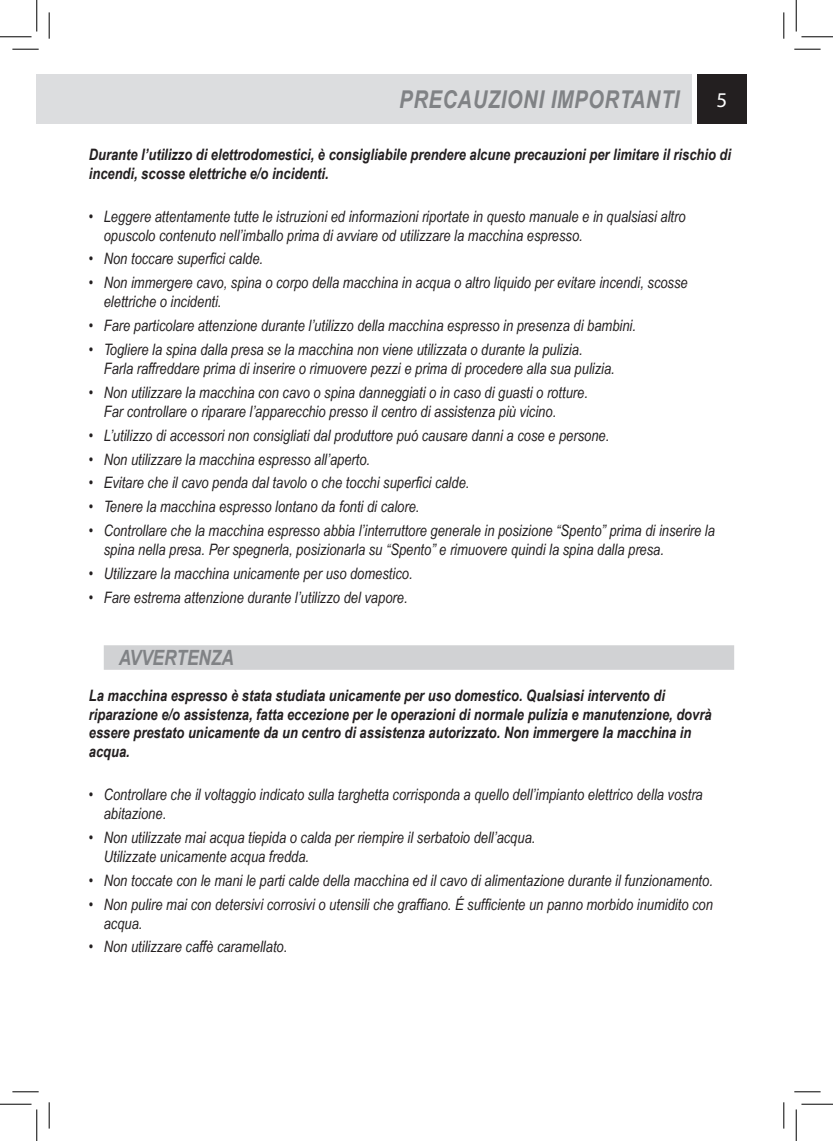
<style>
.page{position:relative;width:833px;height:1141px;background:#fff}
.page>*{position:absolute;margin:0;border:0;box-sizing:border-box;transform-origin:0 0}
.t1{font:italic 700 24.5px "Arial Narrow";letter-spacing:.025em;color:#808285}
.t2{font:italic 700 21px "Arial Narrow";color:#808285}
.t3{font:21px "Myriad Pro";color:#fff}
.t4{font:italic 15.75px/18.9px "Arial Narrow";color:#231f20}
.t5{font:italic 700 15.75px/18.9px "Arial Narrow";color:#231f20}
</style>
<div class="page">
<div style="left:697px;top:74px;width:49px;height:50px;background:#231f20"></div>
<div style="left:37px;top:74px;width:655px;height:50px;background:#dcdddf"></div>
<div style="left:104px;top:645px;width:630px;height:24px;background:#d1d2d4"></div>
<svg style="left:12px;top:49px;width:27px;height:1px"></svg>
<svg style="left:794px;top:49px;width:26px;height:1px"></svg>
<svg style="left:12px;top:1091px;width:27px;height:1px"></svg>
<svg style="left:794px;top:1091px;width:26px;height:1px"></svg>
<svg style="left:49px;top:12px;width:1px;height:27px"></svg>
<svg style="left:49px;top:1102px;width:1px;height:26px"></svg>
<svg style="left:783px;top:12px;width:1px;height:27px"></svg>
<svg style="left:783px;top:1102px;width:1px;height:26px"></svg>
<hr style="left:0;top:36px;width:32px;height:1px;background:#000">
<hr style="left:801px;top:36px;width:31px;height:1px;background:#000">
<hr style="left:0;top:1103px;width:32px;height:1px;background:#000">
<hr style="left:801px;top:1103px;width:31px;height:1px;background:#000">
<hr style="left:36px;top:0;width:1px;height:32px;background:#000">
<hr style="left:36px;top:1109px;width:1px;height:31px;background:#000">
<hr style="left:795px;top:0;width:1px;height:32px;background:#000">
<hr style="left:795px;top:1109px;width:1px;height:31px;background:#000">
<h1 class="t1" style="left:399px;top:81px;width:282px">PRECAUZIONI IMPORTANTI</h1>
<h2 class="t3" style="left:716px;top:87px;width:12px">5</h2>
<p class="t5" style="left:89px;top:144px;width:643px">Durante l’utilizzo di elettrodomestici, è consigliabile prendere alcune precauzioni per limitare il rischio di incendi, scosse elettriche e/o incidenti.</p>
<p class="t4" style="left:104px;top:206px;width:583px;text-indent:-15px">• Leggere attentamente tutte le istruzioni ed informazioni riportate in questo manuale e in qualsiasi altro opuscolo contenuto nell’imballo prima di avviare od utilizzare la macchina espresso.</p>
<p class="t4" style="left:89px;top:249px;width:176px">• Non toccare superfici calde.</p>
<p class="t4" style="left:104px;top:273px;width:585px;text-indent:-15px">• Non immergere cavo, spina o corpo della macchina in acqua o altro liquido per evitare incendi, scosse elettriche o incidenti.</p>
<p class="t4" style="left:89px;top:316px;width:548px">• Fare particolare attenzione durante l’utilizzo della macchina espresso in presenza di bambini.</p>
<p class="t4" style="left:104px;top:339px;width:512px;text-indent:-15px">• Togliere la spina dalla presa se la macchina non viene utilizzata o durante la pulizia.<br>Farla raffreddare prima di inserire o rimuovere pezzi e prima di procedere alla sua pulizia.</p>
<p class="t4" style="left:104px;top:382px;width:485px;text-indent:-15px">• Non utilizzare la macchina con cavo o spina danneggiati o in caso di guasti o rotture.<br>Far controllare o riparare l’apparecchio presso il centro di assistenza più vicino.</p>
<p class="t4" style="left:89px;top:425px;width:522px">• L’utilizzo di accessori non consigliati dal produttore puó causare danni a cose e persone.</p>
<p class="t4" style="left:89px;top:449px;width:283px">• Non utilizzare la macchina espresso all’aperto.</p>
<p class="t4" style="left:89px;top:473px;width:382px">• Evitare che il cavo penda dal tavolo o che tocchi superfici calde.</p>
<p class="t4" style="left:89px;top:497px;width:332px">• Tenere la macchina espresso lontano da fonti di calore.</p>
<p class="t4" style="left:104px;top:520px;width:612px;text-indent:-15px">• Controllare che la macchina espresso abbia l’interruttore generale in posizione “Spento” prima di inserire la spina nella presa. Per spegnerla, posizionarla su “Spento” e rimuovere quindi la spina dalla presa.</p>
<p class="t4" style="left:89px;top:563px;width:325px">• Utilizzare la macchina unicamente per uso domestico.</p>
<p class="t4" style="left:89px;top:587px;width:320px">• Fare estrema attenzione durante l’utilizzo del vapore.</p>
<h2 class="t2" style="left:119px;top:642px;width:117px">AVVERTENZA</h2>
<p class="t5" style="left:89px;top:684px;width:624px">La macchina espresso è stata studiata unicamente per uso domestico. Qualsiasi intervento di riparazione e/o assistenza, fatta eccezione per le operazioni di normale pulizia e manutenzione, dovrà essere prestato unicamente da un centro di assistenza autorizzato. Non immergere la macchina in acqua.</p>
<p class="t4" style="left:104px;top:784px;width:600px;text-indent:-15px">• Controllare che il voltaggio indicato sulla targhetta corrisponda a quello dell’impianto elettrico della vostra abitazione.</p>
<p class="t4" style="left:104px;top:827px;width:433px;text-indent:-15px">• Non utilizzate mai acqua tiepida o calda per riempire il serbatoio dell’acqua.<br>Utilizzate unicamente acqua fredda.</p>
<p class="t4" style="left:89px;top:870px;width:625px">• Non toccate con le mani le parti calde della macchina ed il cavo di alimentazione durante il funzionamento.</p>
<p class="t4" style="left:104px;top:894px;width:610px;text-indent:-15px">• Non pulire mai con detersivi corrosivi o utensili che graffiano. É sufficiente un panno morbido inumidito con acqua.</p>
<p class="t4" style="left:89px;top:936px;width:200px">• Non utilizzare caffè caramellato.</p>
</div>
